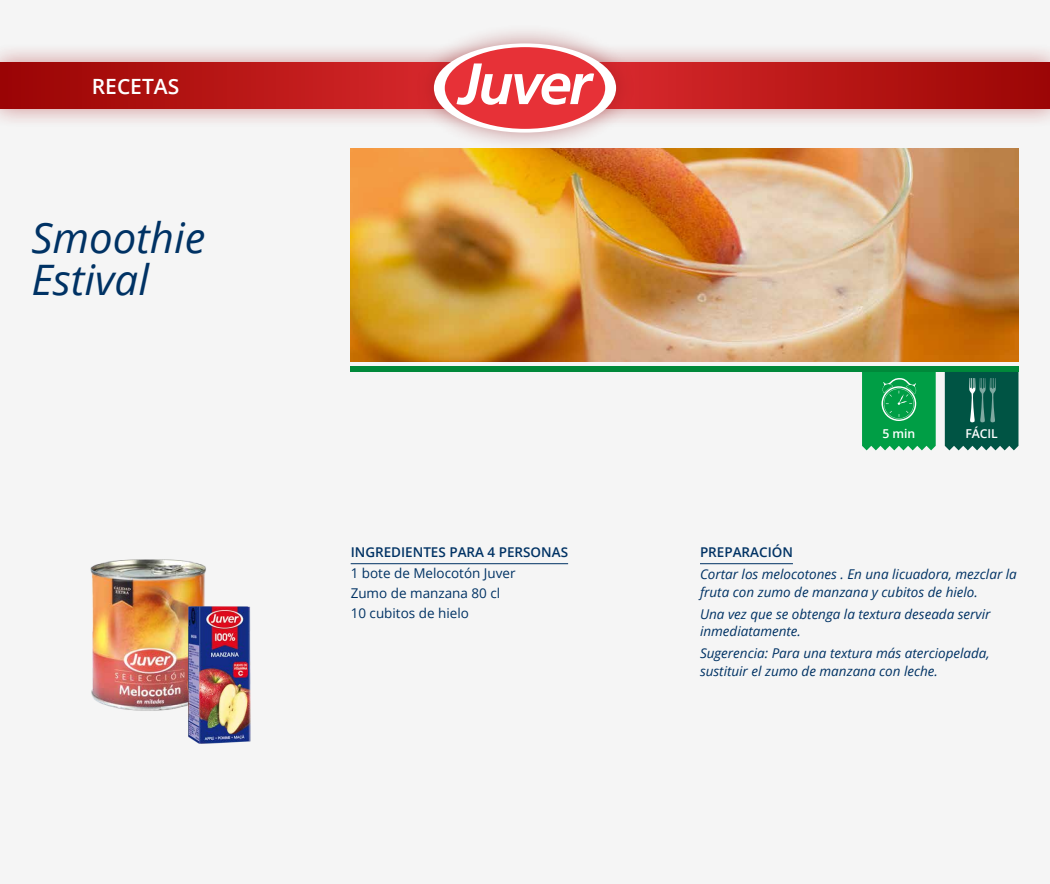
<style>
.page{position:relative;width:1050px;height:884px;background:#f5f5f5}
.page>*{position:absolute;margin:0;border:0;box-sizing:border-box;transform-origin:0 0}
.t1{font:italic 42px/42px "Open Sans";color:#003264}
.t2{font:600 21px "Open Sans";color:#fff}
.t3{font:italic 13.47px/17.3px "Open Sans";color:#003264}
.t4{font:13.47px/20.2px "Open Sans";color:#003264}
.t5{font:600 13.47px "Open Sans";color:#003264}
.t6{font:600 12.25px "Open Sans";letter-spacing:-.005em;color:#fff}
</style>
<div class="page">
<div style="left:350px;top:367px;width:668px;height:5px;background:#00893a"></div>
<div style="left:0;top:42px;width:1050px;height:87px;background:#ad171a;opacity:.25"></div>
<svg style="left:0;top:62px;width:1050px;height:47px;background:#b61515"></svg>
<div style="left:414px;top:23px;width:222px;height:130px;background:#91171a;opacity:.5"></div>
<div style="left:434px;top:43px;width:182px;height:90px;background:#fff;border-radius:50%"></div>
<div style="left:445px;top:47px;width:160px;height:82px;background:#e73137;border-radius:50%"></div>
<svg style="left:456px;top:63px;width:138px;height:42px"></svg>
<hr style="left:351px;top:563px;width:217px;height:1px;background:#003264">
<hr style="left:700px;top:563px;width:93px;height:1px;background:#003264">
<img style="left:350px;top:149px;width:668px;height:212px">
<svg style="left:862px;top:372px;width:74px;height:78px;background:#13a452"></svg>
<svg style="left:945px;top:372px;width:73px;height:78px;background:#115f50"></svg>
<img style="left:90px;top:559px;width:116px;height:152px">
<img style="left:177px;top:591px;width:74px;height:153px">
<h2 class="t2" style="left:92px;top:72px;width:89px">RECETAS</h2>
<h1 class="t1" style="left:32px;top:215px;width:176px">Smoothie<br>Estival</h1>
<p class="t5" style="left:351px;top:543px;width:219px">INGREDIENTES PARA 4 PERSONAS</p>
<p class="t4" style="left:351px;top:562px;width:166px">1 bote de Melocotón Juver<br>Zumo de manzana 80 cl<br>10 cubitos de hielo</p>
<p class="t6" style="left:882px;top:425px;width:34px">5 min</p>
<p class="t6" style="left:966px;top:425px;width:34px">FÁCIL</p>
<p class="t5" style="left:700px;top:543px;width:94px">PREPARACIÓN</p>
<p class="t3" style="left:700px;top:565px;width:318px">Cortar los melocotones . En una licuadora, mezclar la fruta con zumo de manzana y cubitos de hielo.</p>
<p class="t3" style="left:700px;top:605px;width:292px">Una vez que se obtenga la textura deseada servir inmediatamente.</p>
<p class="t3" style="left:700px;top:644px;width:291px">Sugerencia: Para una textura más aterciopelada, sustituir el zumo de manzana con leche.</p>
</div>
